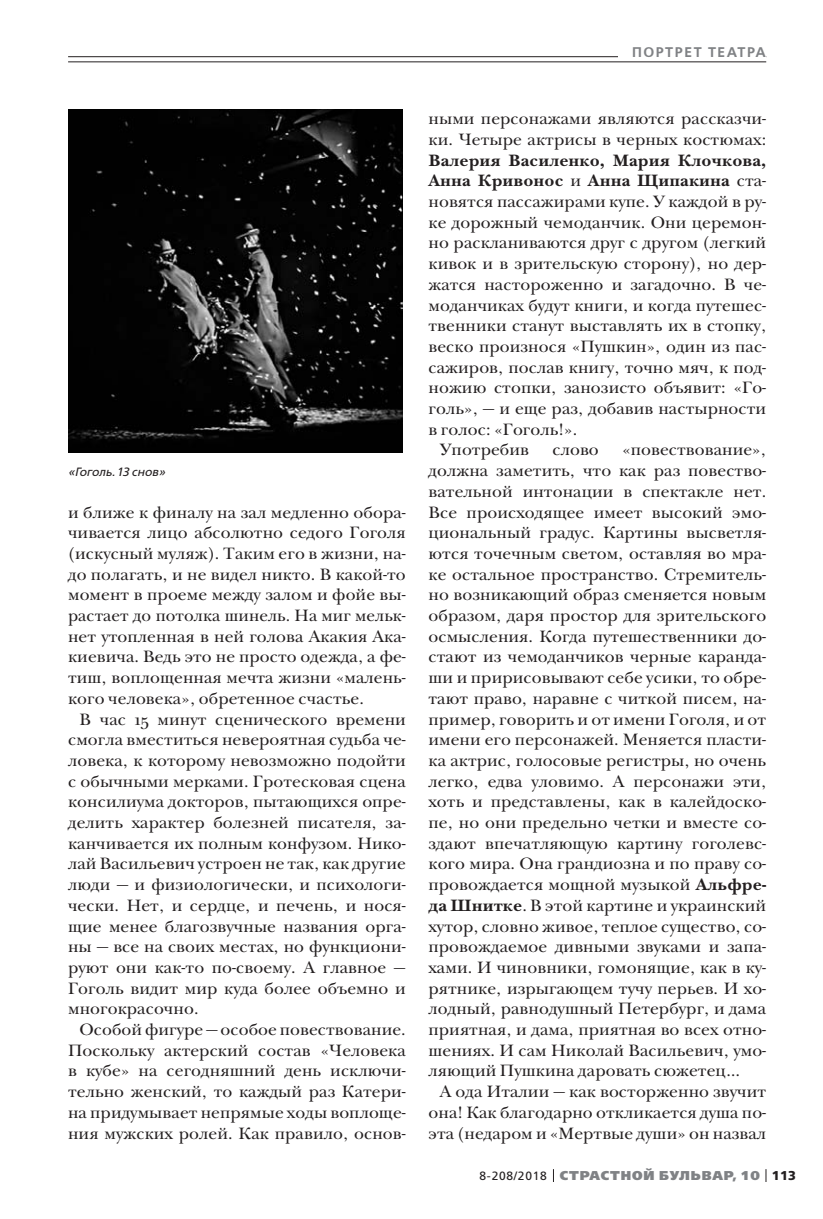
<style>
.page{position:relative;width:823px;height:1219px;background:#fff}
.page>*{position:absolute;margin:0;border:0;box-sizing:border-box;transform-origin:0 0}
.t1{font:17px/20.6px "New Baskerville ITC";letter-spacing:.005em;color:#231f20;text-align:justify}
.t2{font:700 17px "New Baskerville ITC";letter-spacing:.005em;color:#231f20}
.t3{font:600 14px "Free Set";letter-spacing:.11em;color:#808285}
.t4{font:800 12.8px "Free Set";letter-spacing:.07em;color:#808285}
.t5{font:italic 12px "Free Set";color:#231f20}
.s1{font-weight:400}
.s2{font-weight:700}
.s3{font-weight:400;font-size:12px;color:#231f20}
.s4{font-weight:700;color:#231f20}
</style>
<div class="page">
<svg style="left:765px;top:1169px;width:1px;height:13px"></svg>
<hr style="left:68px;top:56px;width:697px;height:1px;background:#231f20">
<div style="left:618px;top:41px;width:147px;height:21px;background:#fff"></div>
<hr style="left:68px;top:62px;width:697px;height:1px;background:#231f20">
<img style="left:68px;top:109px;width:334px;height:344px">
<p class="t3" style="left:631px;top:45px;width:135px">ПОРТРЕТ ТЕАТРА</p>
<p class="t5" style="left:68px;top:466px;width:49px">«Гоголь.</p>
<p class="t5" style="left:131px;top:466px;width:35px">снов»</p>
<p class="t1" style="left:68px;top:503px;width:339px">и ближе к финалу на зал медленно обора&shy;чивается лицо абсолютно седого Гоголя (искусный муляж). Таким его в жизни, на&shy;до полагать, и не видел никто. В какой-то момент в проеме между залом и фойе вы&shy;растает до потолка шинель. На миг мельк&shy;нет утопленная в ней голова Акакия Ака&shy;киевича. Ведь это не просто одежда, а фе&shy;тиш, воплощенная мечта жизни «малень&shy;кого человека», обретенное счастье.</p>
<p class="t1" style="left:68px;top:710px;width:339px;text-indent:11px">В час 15 минут сценического времени смогла вместиться невероятная судьба че&shy;ловека, к которому невозможно подойти с обычными мерками. Гротесковая сцена консилиума докторов, пытающихся опре&shy;делить характер болезней писателя, за&shy;канчивается их полным конфузом. Нико&shy;лай Васильевич устроен не так, как другие люди — и физиологически, и психологи&shy;чески. Нет, и сердце, и печень, и нося&shy;щие менее благозвучные названия орга&shy;ны — все на своих местах, но функциони&shy;руют они как-то по-своему. А главное — Гоголь видит мир куда более объемно и многокрасочно.</p>
<p class="t1" style="left:68px;top:1021px;width:339px;text-indent:11px">Особой фигуре — особое повествование.<br>Поскольку актерский состав «Человека в кубе» на сегодняшний день исключи&shy;тельно женский, то каждый раз Катери&shy;на придумывает непрямые ходы воплоще&shy;ния мужских ролей. Как правило, основ-</p>
<p class="t1" style="left:428px;top:110px;width:339px">ными персонажами являются рассказчи&shy;ки. Четыре актрисы в черных костюмах:</p>
<p class="t2" style="left:428px;top:153px;width:339px">Валерия Василенко, Мария Клочкова,</p>
<p class="t2" style="left:428px;top:174px;width:339px">Анна Кривонос <span class="s1">и</span> Анна Щипакина <span class="s1">ста-</span></p>
<p class="t1" style="left:428px;top:193px;width:339px">новятся пассажирами купе. У каждой в ру-</p>
<p class="t1" style="left:428px;top:213px;width:339px">ке дорожный чемоданчик. Они церемон-</p>
<p class="t1" style="left:428px;top:234px;width:339px">но раскланиваются друг с другом (легкий</p>
<p class="t1" style="left:428px;top:255px;width:339px">кивок и в зрительскую сторону), но дер-</p>
<p class="t1" style="left:428px;top:276px;width:339px">жатся настороженно и загадочно. В че-</p>
<p class="t1" style="left:428px;top:296px;width:339px">моданчиках будут книги, и когда путешес-</p>
<p class="t1" style="left:428px;top:317px;width:339px">твенники станут выставлять их в стопку,</p>
<p class="t1" style="left:428px;top:338px;width:339px">веско произнося «Пушкин», один из пас-</p>
<p class="t1" style="left:428px;top:358px;width:339px">сажиров, послав книгу, точно мяч, к под-</p>
<p class="t1" style="left:428px;top:379px;width:339px">ножию стопки, занозисто объявит: «Го-</p>
<p class="t1" style="left:428px;top:400px;width:339px">голь», — и еще раз, добавив настырности</p>
<p class="t1" style="left:428px;top:420px;width:150px">в голос: «Гоголь!».</p>
<p class="t1" style="left:439px;top:441px;width:91px">Употребив</p>
<p class="t1" style="left:552px;top:441px;width:48px">слово</p>
<p class="t1" style="left:428px;top:441px;width:339px;text-indent:193px">«повествование», должна заметить, что как раз повество&shy;вательной интонации в спектакле нет.<br>Все происходящее имеет высокий эмо&shy;циональный градус. Картины высветля&shy;ются точечным светом, оставляя во мра&shy;ке остальное пространство. Стремитель&shy;но возникающий образ сменяется новым образом, даря простор для зрительского осмысления. Когда путешественники до&shy;стают из чемоданчиков черные каранда&shy;ши и пририсовывают себе усики, то обре&shy;тают право, наравне с читкой писем, на&shy;пример, говорить и от имени Гоголя, и от имени его персонажей. Меняется пласти&shy;ка актрис, голосовые регистры, но очень легко, едва уловимо. А персонажи эти, хоть и представлены, как в калейдоско&shy;пе, но они предельно четки и вместе со&shy;здают впечатляющую картину гоголевс&shy;кого мира. Она грандиозна и по праву со&shy;провождается мощной музыкой <span class="s2">Альфре&shy;да Шнитке</span>. В этой картине и украинский хутор, словно живое, теплое существо, со&shy;провождаемое дивными звуками и запа&shy;хами. И чиновники, гомонящие, как в ку&shy;рятнике, изрыгающем тучу перьев. И хо&shy;лодный, равнодушный Петербург, и дама приятная, и дама, приятная во всех отно&shy;шениях. И сам Николай Васильевич, умо&shy;ляющий Пушкина даровать сюжетец…</p>
<p class="t1" style="left:428px;top:1083px;width:339px;text-indent:11px">А ода Италии — как восторженно звучит она! Как благодарно откликается душа по&shy;эта (недаром и «Мертвые души» он назвал</p>
<p class="t4" style="left:479px;top:1169px;width:318px"><span class="s3">8-208/2018</span> СТРАСТНОЙ БУЛЬВАР, 10 <span class="s4">113</span></p>
</div>
